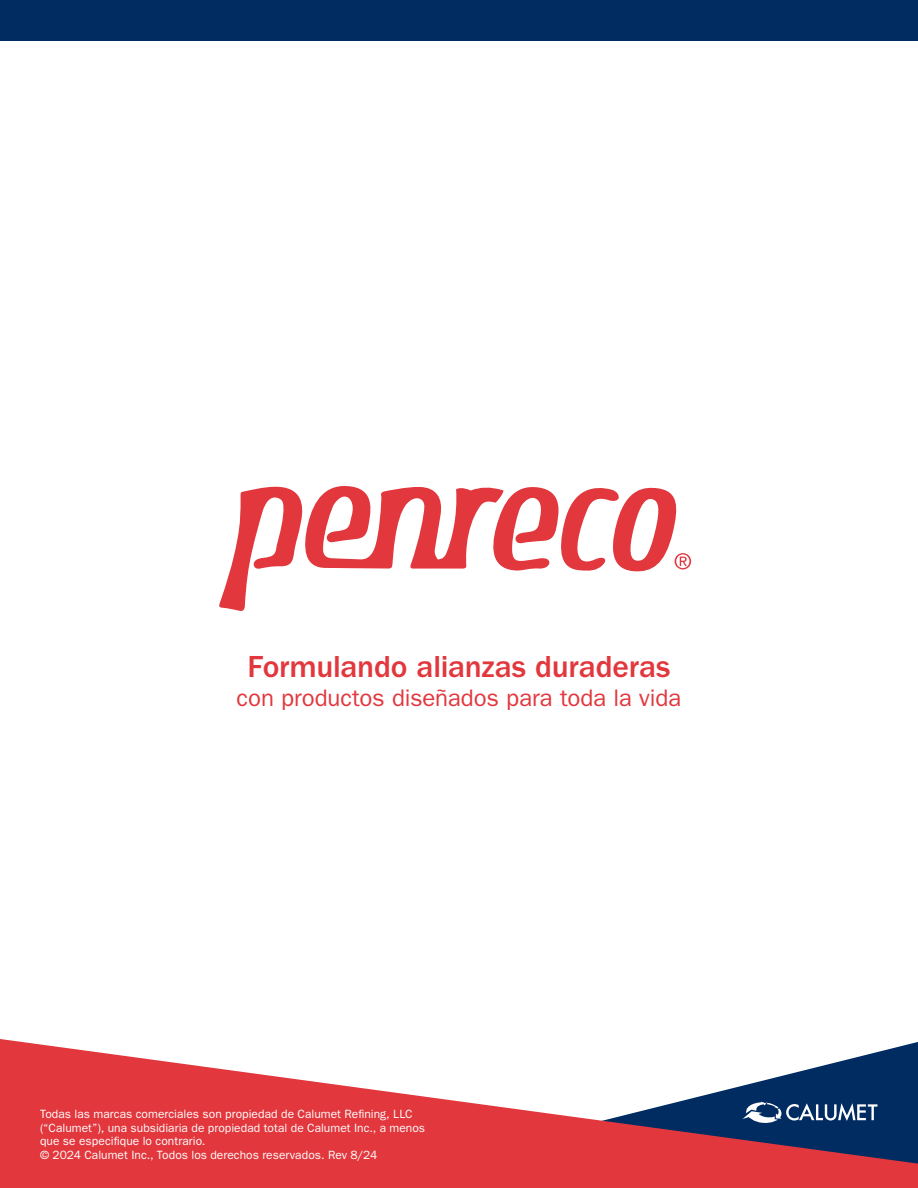
<style>
.page{position:relative;width:918px;height:1188px;background:#fff}
.page>*{position:absolute;margin:0;border:0;box-sizing:border-box;transform-origin:0 0}
.t1{font:500 31.5px "ITC Franklin Gothic Std";letter-spacing:-.005em;color:#e1373d}
.t2{font:24px "ITC Franklin Gothic Std";letter-spacing:-.005em;color:#e1373d}
.t3{font:12px/13.5px "ITC Franklin Gothic Std";letter-spacing:.005em;color:#fff}
</style>
<div class="page">
<svg style="left:219px;top:486px;width:472px;height:125px"></svg>
<div style="left:0;top:0;width:918px;height:40px;background:#002c62"></div>
<svg style="left:0;top:1039px;width:918px;height:149px;fill:#e1373d"></svg>
<svg style="left:743px;top:1102px;width:134px;height:21px"></svg>
<h1 class="t1" style="left:248px;top:649px;width:424px">Formulando alianzas duraderas</h1>
<h2 class="t2" style="left:237px;top:684px;width:446px">con productos diseñados para toda la vida</h2>
<p class="t3" style="left:40px;top:1108px;width:387px">Todas las marcas comerciales son propiedad de Calumet Refining, LLC (“Calumet”), una subsidiaria de propiedad total de Calumet Inc., a menos que se especifique lo contrario.<br>© 2024 Calumet Inc., Todos los derechos reservados. Rev 8/24</p>
</div>
